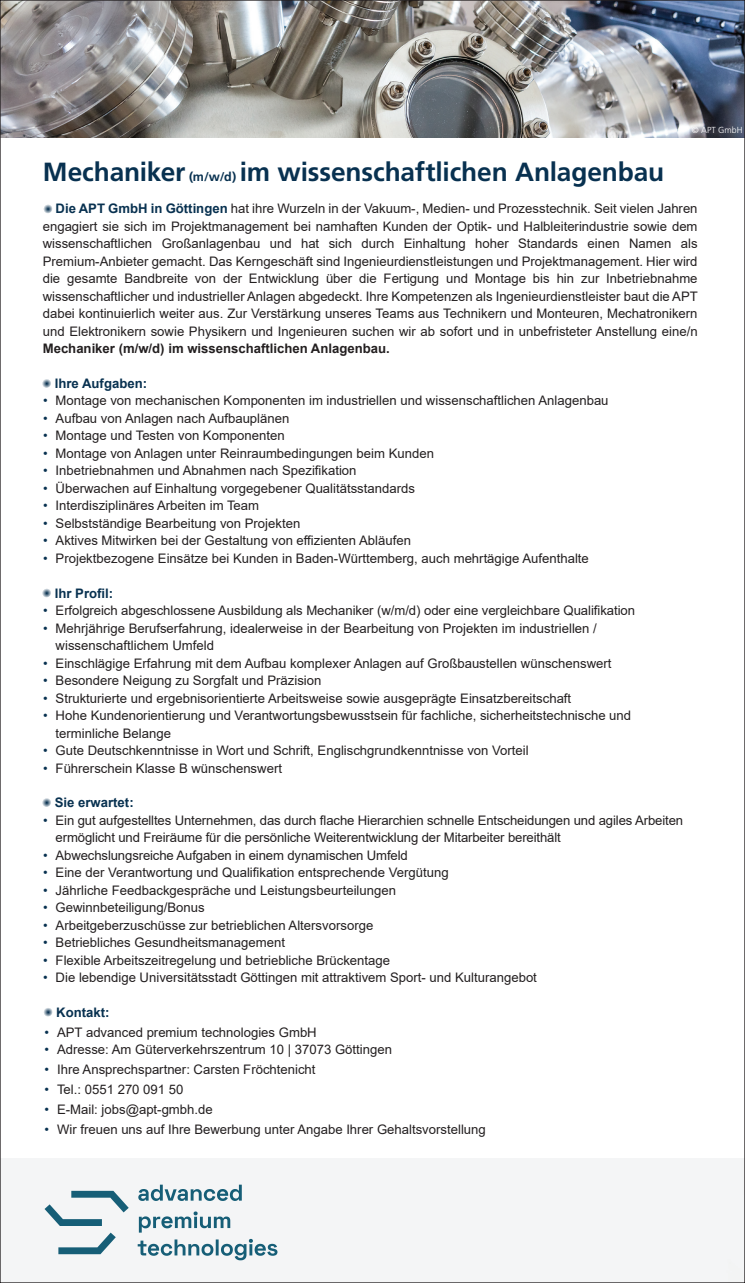
<style>
.page{position:relative;width:745px;height:1283px;background:#fff}
.page>*{position:absolute;margin:0;border:0;box-sizing:border-box;transform-origin:0 0}
.t1{font:700 26.25px "Frutiger LT Std";letter-spacing:-.005em;color:#083150}
.t2{font:13.12px/17.5px "Arial";color:#231f20}
.t3{font:700 13.12px "Arial";color:#231f20}
.t4{font:700 13.12px "Arial";color:#083150}
.t5{font:300 8.75px "Frutiger LT Std";color:#fff}
.s1{font-size:12.5px}
.s2{font-weight:700;color:#083150}
.s3{color:#083150}
</style>
<div class="page">
<img style="left:2px;top:2px;width:740px;height:136px">
<svg style="left:44px;top:1191px;width:85px;height:63px"></svg>
<svg style="left:138px;top:1239px;width:139px;height:21px"></svg>
<svg style="left:139px;top:1211px;width:91px;height:22px"></svg>
<svg style="left:138px;top:1185px;width:104px;height:16px"></svg>
<svg style="left:43px;top:204px;width:9px;height:9px"></svg>
<svg style="left:41px;top:378px;width:10px;height:10px"></svg>
<svg style="left:41px;top:588px;width:10px;height:9px"></svg>
<svg style="left:41px;top:797px;width:10px;height:10px"></svg>
<svg style="left:43px;top:1007px;width:10px;height:10px"></svg>
<h1 class="t1" style="left:43px;top:156px;width:622px">Mechaniker <span class="s1">(m/w/d)</span> im wissenschaftlichen Anlagenbau</h1>
<p class="t5" style="left:691px;top:125px;width:52px">© APT GmbH</p>
<p class="t2" style="left:43px;top:200px;width:656px;text-align:justify;text-indent:13px"><span class="s2">Die APT GmbH in Göttingen</span> hat ihre Wurzeln in der Vakuum-, Medien- und Prozesstechnik. Seit vielen Jahren engagiert sie sich im Projektmanagement bei namhaften Kunden der Optik- und Halbleiterindustrie sowie dem wissenschaftlichen Großanlagenbau und hat sich durch Einhaltung hoher Standards einen Namen als Premium-Anbieter gemacht. Das Kerngeschäft sind Ingenieurdienstleistungen und Projektmanagement. Hier wird die gesamte Bandbreite von der Entwicklung über die Fertigung und Montage bis hin zur Inbetriebnahme wissenschaftlicher und industrieller Anlagen abgedeckt. Ihre Kompetenzen als Ingenieurdienstleister baut die APT dabei kontinuierlich weiter aus. Zur Verstärkung unseres Teams aus Technikern und Monteuren, Mechatronikern und Elektronikern sowie Physikern und Ingenieuren suchen wir ab sofort und in unbefristeter Anstellung eine/n</p>
<p class="t3" style="left:43px;top:340px;width:348px">Mechaniker (m/w/d) im wissenschaftlichen Anlagenbau.</p>
<p class="t4" style="left:55px;top:374px;width:94px">Ihre Aufgaben:</p>
<p class="t2" style="left:43px;top:392px;width:566px"><span class="s3">•</span> Montage von mechanischen Komponenten im industriellen und wissenschaftlichen Anlagenbau</p>
<p class="t2" style="left:43px;top:410px;width:247px"><span class="s3">•</span> Aufbau von Anlagen nach Aufbauplänen</p>
<p class="t2" style="left:43px;top:427px;width:243px"><span class="s3">•</span> Montage und Testen von Komponenten</p>
<p class="t2" style="left:43px;top:444px;width:392px"><span class="s3">•</span> Montage von Anlagen unter Reinraumbedingungen beim Kunden</p>
<p class="t2" style="left:43px;top:462px;width:315px"><span class="s3">•</span> Inbetriebnahmen und Abnahmen nach Spezifikation</p>
<p class="t2" style="left:43px;top:479px;width:373px"><span class="s3">•</span> Überwachen auf Einhaltung vorgegebener Qualitätsstandards</p>
<p class="t2" style="left:43px;top:497px;width:217px"><span class="s3">•</span> Interdisziplinäres Arbeiten im Team</p>
<p class="t2" style="left:43px;top:514px;width:258px"><span class="s3">•</span> Selbstständige Bearbeitung von Projekten</p>
<p class="t2" style="left:43px;top:532px;width:369px"><span class="s3">•</span> Aktives Mitwirken bei der Gestaltung von effizienten Abläufen</p>
<p class="t2" style="left:43px;top:549px;width:547px"><span class="s3">•</span> Projektbezogene Einsätze bei Kunden in Baden-Württemberg, auch mehrtägige Aufenthalte</p>
<p class="t4" style="left:55px;top:584px;width:60px">Ihr Profil:</p>
<p class="t2" style="left:43px;top:602px;width:593px"><span class="s3">•</span> Erfolgreich abgeschlossene Ausbildung als Mechaniker (w/m/d) oder eine vergleichbare Qualifikation</p>
<p class="t2" style="left:56px;top:619px;width:542px;text-indent:-12px"><span class="s3">•</span> Mehrjährige Berufserfahrung, idealerweise in der Bearbeitung von Projekten im industriellen / wissenschaftlichem Umfeld</p>
<p class="t2" style="left:43px;top:654px;width:569px"><span class="s3">•</span> Einschlägige Erfahrung mit dem Aufbau komplexer Anlagen auf Großbaustellen wünschenswert</p>
<p class="t2" style="left:43px;top:672px;width:279px"><span class="s3">•</span> Besondere Neigung zu Sorgfalt und Präzision</p>
<p class="t2" style="left:43px;top:689px;width:529px"><span class="s3">•</span> Strukturierte und ergebnisorientierte Arbeitsweise sowie ausgeprägte Einsatzbereitschaft</p>
<p class="t2" style="left:56px;top:707px;width:576px;text-indent:-12px"><span class="s3">•</span> Hohe Kundenorientierung und Verantwortungsbewusstsein für fachliche, sicherheitstechnische und terminliche Belange</p>
<p class="t2" style="left:43px;top:742px;width:486px"><span class="s3">•</span> Gute Deutschkenntnisse in Wort und Schrift, Englischgrundkenntnisse von Vorteil</p>
<p class="t2" style="left:43px;top:759px;width:240px"><span class="s3">•</span> Führerschein Klasse B wünschenswert</p>
<p class="t4" style="left:55px;top:793px;width:80px">Sie erwartet:</p>
<p class="t2" style="left:56px;top:811px;width:628px;text-indent:-12px"><span class="s3">•</span> Ein gut aufgestelltes Unternehmen, das durch flache Hierarchien schnelle Entscheidungen und agiles Arbeiten ermöglicht und Freiräume für die persönliche Weiterentwicklung der Mitarbeiter bereithält</p>
<p class="t2" style="left:43px;top:846px;width:366px"><span class="s3">•</span> Abwechslungsreiche Aufgaben in einem dynamischen Umfeld</p>
<p class="t2" style="left:43px;top:864px;width:406px"><span class="s3">•</span> Eine der Verantwortung und Qualifikation entsprechende Vergütung</p>
<p class="t2" style="left:43px;top:881px;width:354px"><span class="s3">•</span> Jährliche Feedbackgespräche und Leistungsbeurteilungen</p>
<p class="t2" style="left:43px;top:899px;width:163px"><span class="s3">•</span> Gewinnbeteiligung/Bonus</p>
<p class="t2" style="left:43px;top:916px;width:331px"><span class="s3">•</span> Arbeitgeberzuschüsse zur betrieblichen Altersvorsorge</p>
<p class="t2" style="left:43px;top:934px;width:243px"><span class="s3">•</span> Betriebliches Gesundheitsmanagement</p>
<p class="t2" style="left:43px;top:951px;width:348px"><span class="s3">•</span> Flexible Arbeitszeitregelung und betriebliche Brückentage</p>
<p class="t2" style="left:43px;top:969px;width:495px"><span class="s3">•</span> Die lebendige Universitätsstadt Göttingen mit attraktivem Sport- und Kulturangebot</p>
<p class="t4" style="left:56px;top:1003px;width:55px">Kontakt:</p>
<p class="t2" style="left:45px;top:1023px;width:273px"><span class="s3">•</span> APT advanced premium technologies GmbH</p>
<p class="t2" style="left:45px;top:1041px;width:349px"><span class="s3">•</span> Adresse: Am Güterverkehrszentrum 10 | 37073 Göttingen</p>
<p class="t2" style="left:45px;top:1061px;width:272px"><span class="s3">•</span> Ihre Ansprechspartner: Carsten Fröchtenicht</p>
<p class="t2" style="left:45px;top:1081px;width:140px"><span class="s3">•</span> Tel.: 0551 270 091 50</p>
<p class="t2" style="left:45px;top:1101px;width:169px"><span class="s3">•</span> E-Mail: jobs@apt-gmbh.de</p>
<p class="t2" style="left:45px;top:1121px;width:442px"><span class="s3">•</span> Wir freuen uns auf Ihre Bewerbung unter Angabe Ihrer Gehaltsvorstellung</p>
</div>
